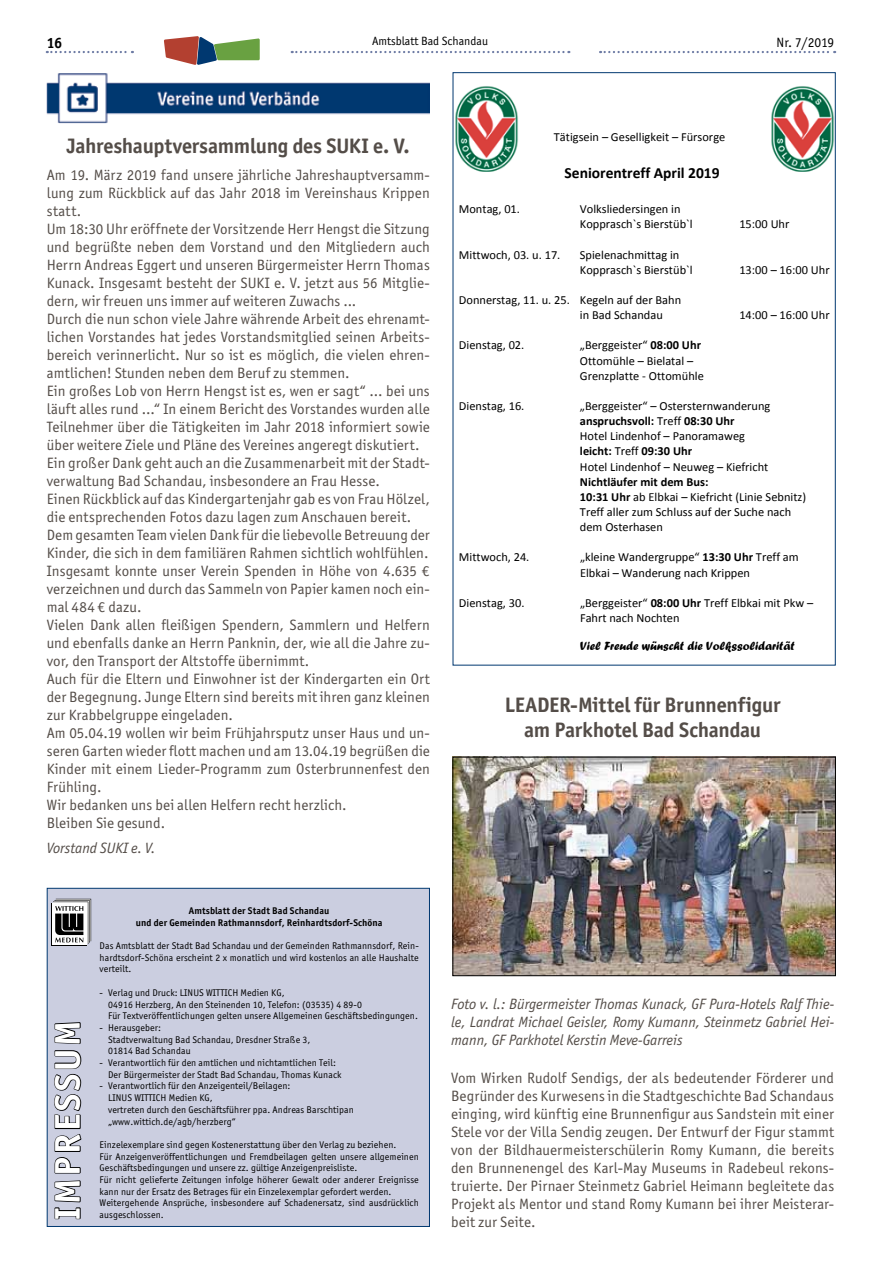
<style>
.page{position:relative;width:881px;height:1263px;background:#fff}
.page>*{position:absolute;margin:0;border:0;box-sizing:border-box;transform-origin:0 0}
.t1{font:700 36px "Officina San ITC";letter-spacing:.08em;color:#fff}
.t2{font:700 21px/25.2px "Officina San ITC";letter-spacing:-.01em;color:#544d48;text-align:center}
.t3{font:700 15.6px "Kfcvsc Calibri";color:#000}
.t4{font:15px/18px "Officina San ITC";letter-spacing:.005em;color:#544d48;text-align:justify}
.t5{font:italic 15px/18px "Officina San ITC";color:#544d48;text-align:justify}
.t6{font:700 15px "Officina San ITC";color:#000}
.t7{font:13.5px "Officina San ITC";letter-spacing:-.01em;color:#000}
.t8{font:12.3px/15.1px "Mjkylt Calibri";color:#000}
.t9{font:700 12.3px "Kfcvsc Calibri";color:#000}
.t10{font:12.3px "Wkwjqx Calibri";color:#000}
.t11{font:12.3px "Dvplgc Forte";color:#000}
.t12{font:12px "Officina San ITC";color:#000}
.t13{font:9.75px/11.7px "Officina San ITC";letter-spacing:.01em;color:#000}
.t14{font:700 9.75px/11.7px "Officina San ITC";letter-spacing:.01em;color:#000;text-align:center}
.s1{font-family:"Wkwjqx Calibri"}
.s2{font-family:"Kfcvsc Calibri";font-weight:700}
.s3{font-family:"Mjkylt Calibri";font-weight:400}
.s4{font-family:"Mjkylt Calibri"}
</style>
<div class="page">
<svg style="left:291px;top:51px;width:278px;height:2px"></svg>
<svg style="left:47px;top:51px;width:86px;height:2px"></svg>
<svg style="left:600px;top:51px;width:234px;height:2px"></svg>
<svg style="left:164px;top:36px;width:95px;height:29px"></svg>
<img style="left:455px;top:86px;width:63px;height:86px">
<img style="left:771px;top:86px;width:62px;height:86px">
<img style="left:454px;top:759px;width:379px;height:215px">
<div style="left:452px;top:757px;width:383px;height:219px;border:1px solid #000"></div>
<img style="left:47px;top:73px;width:382px;height:51px">
<div style="left:47px;top:888px;width:382px;height:339px;background:#cbcee0;border:1px solid #003870"></div>
<svg style="left:46px;top:1180px;width:35px;height:40px"></svg>
<svg style="left:46px;top:1021px;width:36px;height:153px"></svg>
<div style="left:52px;top:903px;width:35px;height:42px;background:#fff"></div>
<svg style="left:53px;top:899px;width:38px;height:45px"></svg>
<p class="t6" style="left:47px;top:34px;width:17px">16</p>
<p class="t12" style="left:372px;top:34px;width:117px">Amtsblatt Bad Schandau</p>
<p class="t7" style="left:776px;top:34px;width:59px">Nr. 7/2019</p>
<h2 class="t2" style="left:67px;top:133px;width:344px">Jahreshauptversammlung des SUKI e. V.</h2>
<p class="t4" style="left:47px;top:165px;width:384px;text-align:left">Am 19. März 2019 fand unsere jährliche Jahreshauptversamm&shy;lung zum Rückblick auf das Jahr 2018 im Vereinshaus Krippen statt.<br>Um 18:30 Uhr eröffnete der Vorsitzende Herr Hengst die Sitzung und begrüßte neben dem Vorstand und den Mitgliedern auch Herrn Andreas Eggert und unseren Bürgermeister Herrn Thomas Kunack. Insgesamt besteht der SUKI e. V. jetzt aus 56 Mitglie&shy;dern, wir freuen uns immer auf weiteren Zuwachs ...<br>Durch die nun schon viele Jahre währende Arbeit des ehrenamt&shy;lichen Vorstandes hat jedes Vorstandsmitglied seinen Arbeits&shy;bereich verinnerlicht. Nur so ist es möglich, die vielen ehren&shy;amtlichen! Stunden neben dem Beruf zu stemmen.<br>Ein großes Lob von Herrn Hengst ist es, wen er sagt“ ... bei uns läuft alles rund ...“ In einem Bericht des Vorstandes wurden alle Teilnehmer über die Tätigkeiten im Jahr 2018 informiert sowie über weitere Ziele und Pläne des Vereines angeregt diskutiert.<br>Ein großer Dank geht auch an die Zusammenarbeit mit der Stadt&shy;verwaltung Bad Schandau, insbesondere an Frau Hesse.<br>Einen Rückblick auf das Kindergartenjahr gab es von Frau Hölzel, die entsprechenden Fotos dazu lagen zum Anschauen bereit.<br>Dem gesamten Team vielen Dank für die liebevolle Betreuung der Kinder, die sich in dem familiären Rahmen sichtlich wohlfühlen.<br>Insgesamt konnte unser Verein Spenden in Höhe von 4.635 € verzeichnen und durch das Sammeln von Papier kamen noch ein&shy;mal 484 € dazu.<br>Vielen Dank allen fleißigen Spendern, Sammlern und Helfern und ebenfalls danke an Herrn Panknin, der, wie all die Jahre zu&shy;vor, den Transport der Altstoffe übernimmt.<br>Auch für die Eltern und Einwohner ist der Kindergarten ein Ort der Begegnung. Junge Eltern sind bereits mit ihren ganz kleinen zur Krabbelgruppe eingeladen.<br>Am 05.04.19 wollen wir beim Frühjahrsputz unser Haus und un&shy;seren Garten wieder flott machen und am 13.04.19 begrüßen die Kinder mit einem Lieder-Programm zum Osterbrunnenfest den Frühling.<br>Wir bedanken uns bei allen Helfern recht herzlich.<br>Bleiben Sie gesund.</p>
<p class="t5" style="left:47px;top:839px;width:110px">Vorstand SUKI e. V.</p>
<p class="t8" style="left:553px;top:130px;width:173px">Tätigsein <span class="s1">–</span> Geselligkeit <span class="s1">–</span> Fürsorge</p>
<p class="t3" style="left:564px;top:163px;width:157px">Seniorentreff April 2019</p>
<p class="t8" style="left:458px;top:201px;width:63px">Montag, 01.</p>
<p class="t8" style="left:579px;top:201px;width:114px">Volksliedersingen in<br>Kopprasch`s Bierstüb`l</p>
<p class="t8" style="left:458px;top:247px;width:103px">Mittwoch, 03. u. 17.</p>
<p class="t8" style="left:579px;top:247px;width:114px">Spielenachmittag in<br>Kopprasch`s Bierstüb`l</p>
<p class="t8" style="left:579px;top:292px;width:103px;text-indent:-121px">Donnerstag, 11. u. 25. Kegeln auf der Bahn in Bad Schandau</p>
<p class="t8" style="left:739px;top:217px;width:51px">15:00 Uhr</p>
<p class="t8" style="left:739px;top:262px;width:92px">13:00 <span class="s1">–</span> 16:00 Uhr</p>
<p class="t8" style="left:739px;top:307px;width:92px">14:00 <span class="s1">–</span> 16:00 Uhr</p>
<p class="t8" style="left:458px;top:338px;width:67px">Dienstag, 02.</p>
<p class="t10" style="left:579px;top:338px;width:123px">„Berggeister“ <span class="s2">08:00 Uhr</span></p>
<p class="t8" style="left:579px;top:353px;width:125px">Ottomühle <span class="s1">–</span> Bielatal <span class="s1">–<br></span>Grenzplatte - Ottomühle</p>
<p class="t8" style="left:458px;top:398px;width:67px">Dienstag, 16.</p>
<p class="t8" style="left:579px;top:398px;width:192px"><span class="s1">„</span>Berggeister<span class="s1">“ –</span> Ostersternwanderung</p>
<p class="t9" style="left:579px;top:413px;width:156px">anspruchsvoll: <span class="s3">Treff</span> 08:30 Uhr</p>
<p class="t8" style="left:579px;top:429px;width:166px">Hotel Lindenhof <span class="s1">–</span> Panoramaweg</p>
<p class="t9" style="left:579px;top:443px;width:114px">leicht: <span class="s3">Treff</span> 09:30 Uhr</p>
<p class="t8" style="left:579px;top:459px;width:190px">Hotel Lindenhof <span class="s1">–</span> Neuweg <span class="s1">–</span> Kiefricht</p>
<p class="t9" style="left:579px;top:474px;width:130px">Nichtläufer mit dem Bus:</p>
<p class="t8" style="left:579px;top:489px;width:228px"><span class="s2">10:31 Uhr</span> ab Elbkai <span class="s1">–</span> Kiefricht (Linie Sebnitz)<br>Treff aller zum Schluss auf der Suche nach dem Osterhasen</p>
<p class="t8" style="left:459px;top:550px;width:72px">Mittwoch, 24.</p>
<p class="t10" style="left:579px;top:550px;width:220px">„kleine Wandergruppe“ <span class="s2">13:30 Uhr</span> <span class="s4">Treff am</span></p>
<p class="t8" style="left:579px;top:565px;width:171px">Elbkai <span class="s1">–</span> Wanderung nach Krippen</p>
<p class="t8" style="left:459px;top:595px;width:67px">Dienstag, 30.</p>
<p class="t8" style="left:579px;top:595px;width:235px"><span class="s1">„Berggeister“</span> <span class="s2">08:00 Uhr</span> Treff Elbkai mit Pkw <span class="s1">–<br></span>Fahrt nach Nochten</p>
<p class="t11" style="left:579px;top:638px;width:216px">Viel Freude wünscht die Volkssolidarität</p>
<h2 class="t2" style="left:504px;top:692px;width:277px">LEADER-Mittel für Brunnenfigur am Parkhotel Bad Schandau</h2>
<h1 class="t1" style="left:45px;top:1219px;width:201px;rotate:-90deg">IMPRESSUM</h1>
<p class="t14" style="left:136px;top:905px;width:248px">Amtsblatt der Stadt Bad Schandau<br>und der Gemeinden Rathmannsdorf, Reinhardtsdorf-Schöna</p>
<p class="t13" style="left:99px;top:940px;width:320px;text-align:justify">Das Amtsblatt der Stadt Bad Schandau und der Gemeinden Rathmannsdorf, Rein&shy;hardtsdorf-Schöna erscheint 2 x monatlich und wird kostenlos an alle Haushalte verteilt.</p>
<p class="t13" style="left:108px;top:987px;width:311px;text-indent:-9px">- Verlag und Druck: LINUS WITTICH Medien KG,<br>04916 Herzberg, An den Steinenden 10, Telefon: (03535) 4 89-0<br>Für Textveröffentlichungen gelten unsere Allgemeinen Geschäftsbedingungen.</p>
<p class="t13" style="left:108px;top:1022px;width:204px;text-indent:-9px">- Herausgeber:<br>Stadtverwaltung Bad Schandau, Dresdner Straße 3,<br>01814 Bad Schandau</p>
<p class="t13" style="left:108px;top:1057px;width:235px;text-indent:-9px">- Verantwortlich für den amtlichen und nichtamtlichen Teil:<br>Der Bürgermeister der Stadt Bad Schandau, Thomas Kunack</p>
<p class="t13" style="left:108px;top:1080px;width:247px;text-indent:-9px">- Verantwortlich für den Anzeigenteil/Beilagen:<br>LINUS WITTICH Medien KG,<br>vertreten durch den Geschäftsführer ppa. Andreas Barschtipan „www.wittich.de/agb/herzberg“</p>
<p class="t13" style="left:99px;top:1139px;width:320px">Einzelexemplare sind gegen Kostenerstattung über den Verlag zu beziehen.<br>Für Anzeigenveröffentlichungen und Fremdbeilagen gelten unsere allgemeinen Geschäftsbedingungen und unsere zz. gültige Anzeigenpreisliste.<br>Für nicht gelieferte Zeitungen infolge höherer Gewalt oder anderer Ereignisse kann nur der Ersatz des Betrages für ein Einzelexemplar gefordert werden.<br>Weitergehende Ansprüche, insbesondere auf Schadenersatz, sind ausdrücklich</p>
<p class="t13" style="left:99px;top:1209px;width:66px">ausgeschlossen.</p>
<p class="t5" style="left:451px;top:995px;width:384px">Foto v. l.: Bürgermeister Thomas Kunack, GF Pura-Hotels Ralf Thie&shy;le, Landrat Michael Geisler, Romy Kumann, Steinmetz Gabriel Hei&shy;mann, GF Parkhotel Kerstin Meve-Garreis</p>
<p class="t4" style="left:451px;top:1068px;width:384px">Vom Wirken Rudolf Sendigs, der als bedeutender Förderer und Begründer des Kurwesens in die Stadtgeschichte Bad Schandaus einging, wird künftig eine Brunnenfigur aus Sandstein mit einer Stele vor der Villa Sendig zeugen. Der Entwurf der Figur stammt von der Bildhauermeisterschülerin Romy Kumann, die bereits den Brunnenengel des Karl-May Museums in Radebeul rekons&shy;truierte. Der Pirnaer Steinmetz Gabriel Heimann begleitete das Projekt als Mentor und stand Romy Kumann bei ihrer Meisterar&shy;beit zur Seite.</p>
</div>
